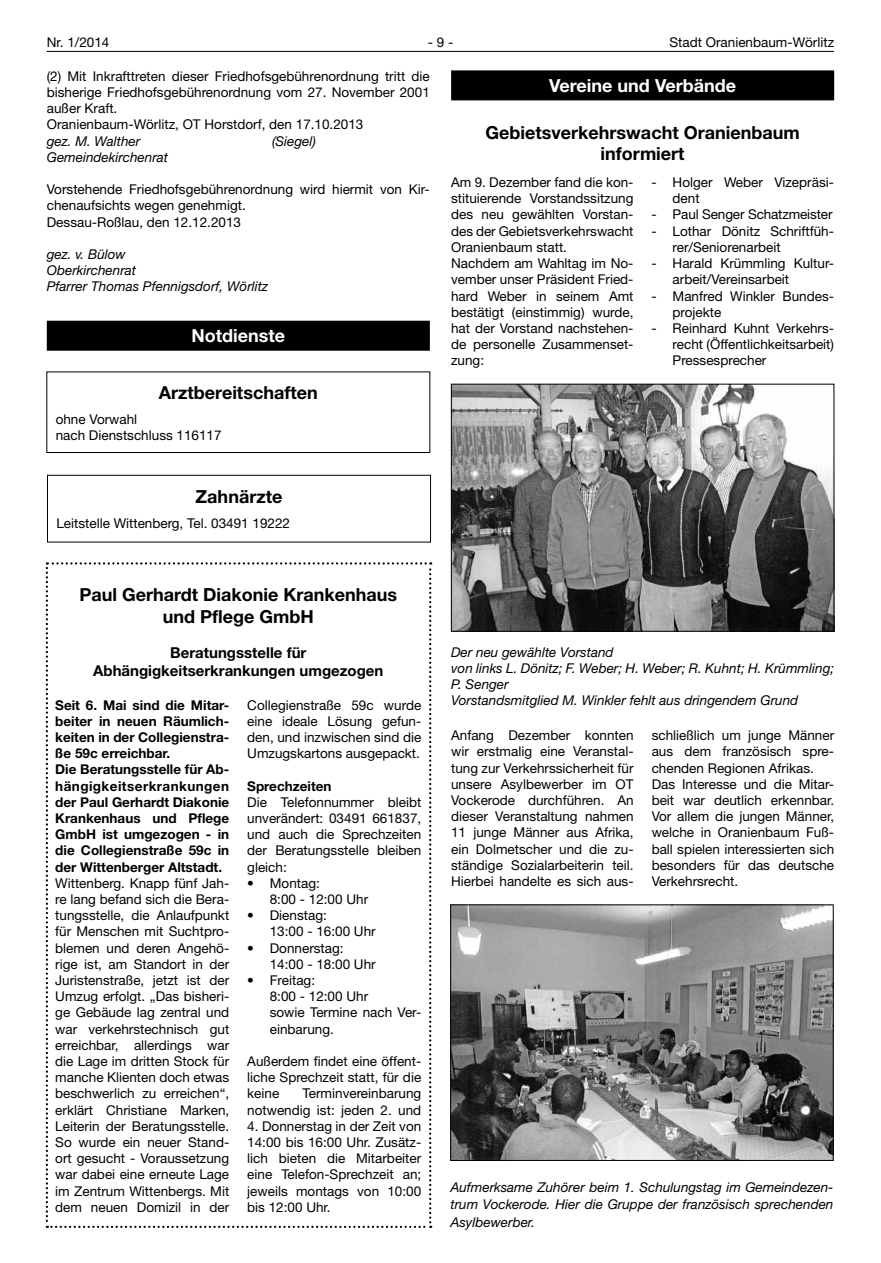
<style>
.page{position:relative;width:881px;height:1263px;background:#fff}
.page>*{position:absolute;margin:0;border:0;box-sizing:border-box;transform-origin:0 0}
.t1{font:700 18px/21.6px "Helvetica Neue LT";color:#000;text-align:center}
.t2{font:700 18px "Helvetica Neue LT";color:#fff}
.t3{font:700 15px/18px "Helvetica Neue LT";color:#000;text-align:center}
.t4{font:13.5px/16.2px "Helvetica Neue LT";color:#000}
.t5{font:italic 13.5px/16.2px "Helvetica Neue LT";color:#000}
.t6{font:700 13.5px/16.2px "Helvetica Neue LT";color:#000}
</style>
<div class="page">
<hr style="left:47px;top:51px;width:786px;height:1px;background:#000">
<svg style="left:46px;top:562px;width:385px;height:666px"></svg>
<div style="left:47px;top:320px;width:382px;height:30px;background:#b3b3b3"></div>
<div style="left:47px;top:321px;width:382px;height:30px;background:#000"></div>
<div style="left:46px;top:371px;width:384px;height:82px;border:1px solid #000"></div>
<div style="left:47px;top:475px;width:384px;height:67px;border:1px solid #000"></div>
<div style="left:451px;top:70px;width:382px;height:30px;background:#000"></div>
<img style="left:453px;top:386px;width:378px;height:243px">
<div style="left:451px;top:384px;width:382px;height:247px;border:1px solid #000"></div>
<img style="left:452px;top:907px;width:379px;height:252px">
<div style="left:450px;top:905px;width:383px;height:256px;border:1px solid #000"></div>
<p class="t4" style="left:47px;top:34px;width:64px">Nr. 1/2014</p>
<p class="t4" style="left:427px;top:34px;width:27px">- 9 -</p>
<p class="t4" style="left:669px;top:34px;width:166px">Stadt Oranienbaum-Wörlitz</p>
<p class="t4" style="left:47px;top:68px;width:384px">(2) Mit Inkrafttreten dieser Friedhofsgebührenordnung tritt die bisherige Friedhofsgebührenordnung vom 27. November 2001 außer Kraft.<br>Oranienbaum-Wörlitz, OT Horstdorf, den 17.10.2013</p>
<p class="t5" style="left:47px;top:132px;width:95px">gez. M. Walther</p>
<p class="t5" style="left:272px;top:132px;width:45px">(Siegel)</p>
<p class="t5" style="left:47px;top:149px;width:123px">Gemeindekirchenrat</p>
<p class="t4" style="left:47px;top:181px;width:384px">Vorstehende Friedhofsgebührenordnung wird hiermit von Kir&shy;chenaufsichts wegen genehmigt.<br>Dessau-Roßlau, den 12.12.2013</p>
<p class="t5" style="left:47px;top:246px;width:223px">gez. v. Bülow<br>Oberkirchenrat<br>Pfarrer Thomas Pfennigsdorf, Wörlitz</p>
<h1 class="t2" style="left:191px;top:324px;width:95px">Notdienste</h1>
<h1 class="t2" style="left:549px;top:74px;width:188px">Vereine und Verbände</h1>
<h1 class="t1" style="left:485px;top:121px;width:315px">Gebietsverkehrswacht Oranienbaum informiert</h1>
<p class="t4" style="left:451px;top:174px;width:184px">Am 9. Dezember fand die kon&shy;stituierende Vorstandssitzung des neu gewählten Vorstan&shy;des der Gebietsverkehrswacht<br>Oranienbaum statt.<br>Nachdem am Wahltag im No&shy;vember unser Präsident Fried&shy;hard Weber in seinem Amt bestätigt (einstimmig) wurde, hat der Vorstand nachstehen&shy;de personelle Zusammenset&shy;zung:</p>
<p class="t4" style="left:672px;top:174px;width:163px;text-indent:-21px">- Holger Weber Vizepräsi&shy;dent</p>
<p class="t4" style="left:651px;top:206px;width:182px">- Paul Senger Schatzmeister</p>
<p class="t4" style="left:672px;top:223px;width:163px;text-indent:-21px">- Lothar Dönitz Schriftfüh&shy;rer/Seniorenarbeit</p>
<p class="t4" style="left:672px;top:255px;width:163px;text-indent:-21px">- Harald Krümmling Kultur&shy;arbeit/Vereinsarbeit</p>
<p class="t4" style="left:672px;top:287px;width:163px;text-indent:-21px">- Manfred Winkler Bundes&shy;projekte</p>
<p class="t4" style="left:672px;top:320px;width:163px;text-align:justify;text-indent:-21px">- Reinhard Kuhnt Verkehrs&shy;recht (Öffentlichkeitsarbeit)<br>Pressesprecher</p>
<h1 class="t1" style="left:159px;top:381px;width:160px">Arztbereitschaften</h1>
<p class="t4" style="left:56px;top:410px;width:167px">ohne Vorwahl<br>nach Dienstschluss 116117</p>
<h1 class="t1" style="left:195px;top:486px;width:88px">Zahnärzte</h1>
<p class="t4" style="left:56px;top:515px;width:235px">Leitstelle Wittenberg, Tel. 03491 19222</p>
<h1 class="t1" style="left:79px;top:584px;width:319px">Paul Gerhardt Diakonie Krankenhaus und Pflege GmbH</h1>
<p class="t3" style="left:93px;top:643px;width:291px">Beratungsstelle für<br>Abhängigkeitserkrankungen umgezogen</p>
<p class="t6" style="left:55px;top:696px;width:175px">Seit 6. Mai sind die Mitar&shy;beiter in neuen Räumlich&shy;keiten in der Collegienstra&shy;ße 59c erreichbar.<br>Die Beratungsstelle für Ab&shy;hängigkeitserkrankungen der Paul Gerhardt Diakonie<br>Krankenhaus und Pflege<br>GmbH ist umgezogen - in die Collegienstraße 59c in der Wittenberger Altstadt.</p>
<p class="t4" style="left:55px;top:875px;width:175px;text-align:justify">Wittenberg. Knapp fünf Jah&shy;re lang befand sich die Bera&shy;tungsstelle, die Anlaufpunkt für Menschen mit Suchtpro&shy;blemen und deren Angehö&shy;rige ist, am Standort in der Juristenstraße, jetzt ist der Umzug erfolgt. „Das bisheri&shy;ge Gebäude lag zentral und war verkehrstechnisch gut erreichbar, allerdings war die Lage im dritten Stock für manche Klienten doch etwas beschwerlich zu erreichen“, erklärt Christiane Marken, Leiterin der Beratungsstelle.<br>So wurde ein neuer Stand&shy;ort gesucht - Voraussetzung war dabei eine erneute Lage im Zentrum Wittenbergs. Mit dem neuen Domizil in der</p>
<p class="t4" style="left:247px;top:696px;width:175px;text-align:justify">Collegienstraße 59c wurde eine ideale Lösung gefun&shy;den, und inzwischen sind die Umzugskartons ausgepackt.</p>
<p class="t6" style="left:247px;top:777px;width:86px">Sprechzeiten</p>
<p class="t4" style="left:247px;top:794px;width:175px;text-align:justify">Die Telefonnummer bleibt unverändert: 03491 661837, und auch die Sprechzeiten der Beratungsstelle bleiben gleich:</p>
<p class="t4" style="left:270px;top:875px;width:100px;text-indent:-23px">• Montag:<br>8:00 - 12:00 Uhr</p>
<p class="t4" style="left:270px;top:907px;width:107px;text-indent:-23px">• Dienstag:<br>13:00 - 16:00 Uhr</p>
<p class="t4" style="left:270px;top:939px;width:107px;text-indent:-23px">• Donnerstag:<br>14:00 - 18:00 Uhr</p>
<p class="t4" style="left:270px;top:972px;width:153px;text-indent:-23px">• Freitag:<br>8:00 - 12:00 Uhr<br>sowie Termine nach Ver&shy;einbarung.</p>
<p class="t4" style="left:247px;top:1053px;width:175px;text-align:justify">Außerdem findet eine öffent&shy;liche Sprechzeit statt, für die keine</p>
<p class="t4" style="left:247px;top:1085px;width:175px;text-align:right">Terminvereinbarung notwendig ist: jeden 2. und</p>
<p class="t4" style="left:247px;top:1118px;width:175px;text-align:justify">4. Donnerstag in der Zeit von 14:00 bis 16:00 Uhr. Zusätz&shy;lich bieten die Mitarbeiter eine Telefon-Sprechzeit an; jeweils montags von 10:00 bis 12:00 Uhr.</p>
<p class="t5" style="left:451px;top:643px;width:384px">Der neu gewählte Vorstand<br>von links L. Dönitz; F. Weber; H. Weber; R. Kuhnt; H. Krümmling; P. Senger<br>Vorstandsmitglied M. Winkler fehlt aus dringendem Grund</p>
<p class="t4" style="left:451px;top:727px;width:184px;text-align:justify">Anfang Dezember konnten wir erstmalig eine Veranstal&shy;tung zur Verkehrssicherheit für unsere Asylbewerber im OT Vockerode durchführen. An dieser Veranstaltung nahmen 11 junge Männer aus Afrika, ein Dolmetscher und die zu&shy;ständige Sozialarbeiterin teil.<br>Hierbei handelte es sich aus-</p>
<p class="t4" style="left:651px;top:727px;width:184px">schließlich um junge Männer aus dem französisch spre&shy;chenden Regionen Afrikas.<br>Das Interesse und die Mitar&shy;beit war deutlich erkennbar.<br>Vor allem die jungen Männer, welche in Oranienbaum Fuß&shy;ball spielen interessierten sich besonders für das deutsche<br>Verkehrsrecht.</p>
<p class="t5" style="left:450px;top:1178px;width:384px;line-height:17.4px;text-align:justify">Aufmerksame Zuhörer beim 1. Schulungstag im Gemeindezen&shy;trum Vockerode. Hier die Gruppe der französisch sprechenden Asylbewerber.</p>
</div>
